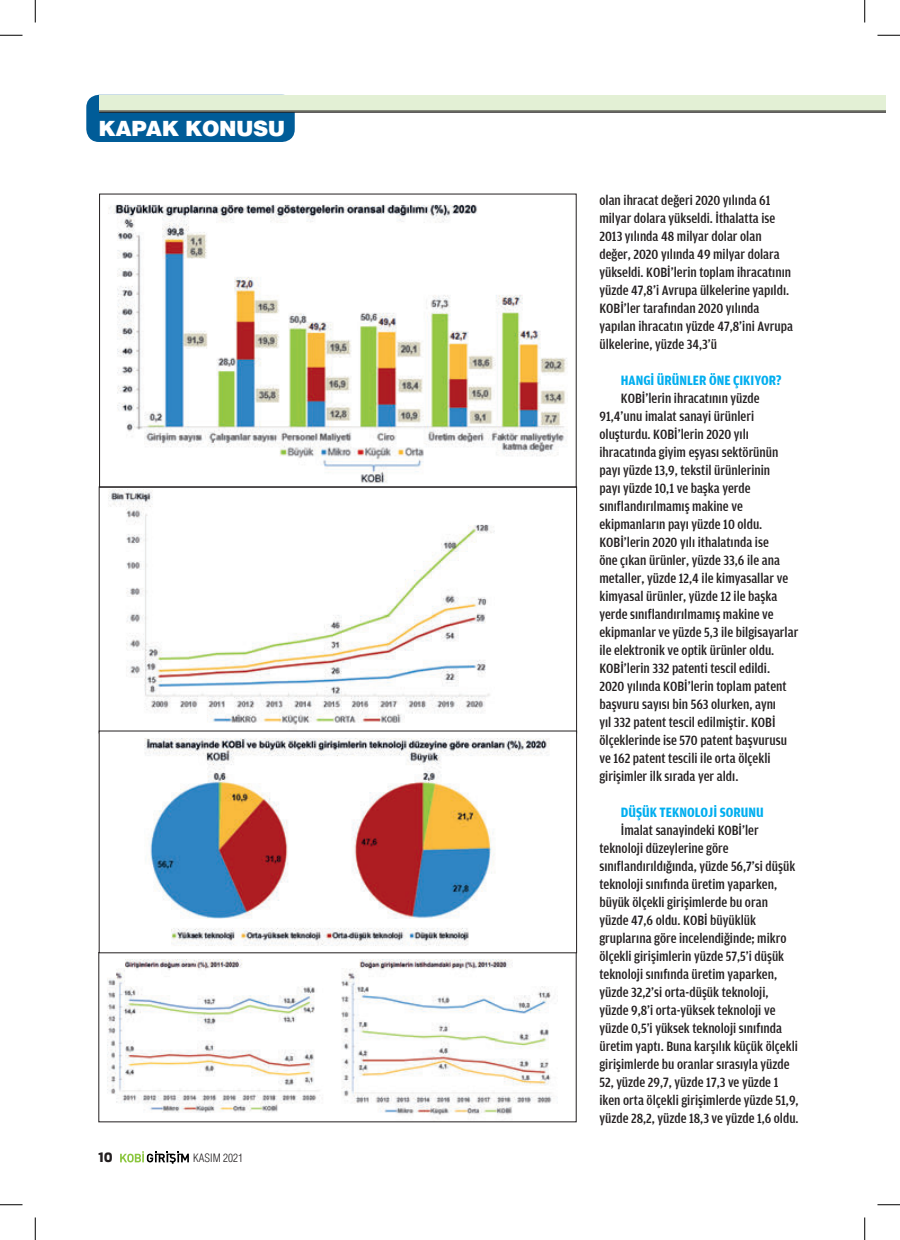
<style>
.page{position:relative;width:900px;height:1240px;background:#fff}
.page>*{position:absolute;margin:0;border:0;box-sizing:border-box;transform-origin:0 0}
.t1{font:900 21px "Helveticam";letter-spacing:-.025em;color:#fff}
.t2{font:700 15px "Apex New";color:#231f20}
.t3{font:500 condensed 14.25px/18px "Amplitude Aubi 3";color:#231f20}
.t4{font:700 condensed 14.25px "Amplitude Aubi 3";color:#00aeef}
.t5{font:300 11.25px "Helveticam Cond";color:#231f20}
</style>
<div class="page">
<div style="left:86px;top:95px;width:209px;height:47px;background:#005c98;border-radius:13px"></div>
<div style="left:99px;top:95px;width:787px;height:16px;background:#e3f0d5"></div>
<svg style="left:120px;top:1151px;width:69px;height:13px"></svg>
<hr style="left:99px;top:111px;width:787px;height:1px;background:#231f20">
<hr style="left:99px;top:112px;width:787px;height:1px;background:#231f20">
<img style="left:108px;top:204px;width:459px;height:280px">
<img style="left:101px;top:489px;width:474px;height:242px">
<img style="left:107px;top:738px;width:445px;height:377px">
<svg style="left:0;top:35px;width:22px;height:1px"></svg>
<svg style="left:877px;top:35px;width:23px;height:1px"></svg>
<svg style="left:0;top:1204px;width:22px;height:1px"></svg>
<svg style="left:877px;top:1204px;width:23px;height:1px"></svg>
<svg style="left:35px;top:0;width:1px;height:22px"></svg>
<svg style="left:35px;top:1217px;width:1px;height:23px"></svg>
<svg style="left:864px;top:0;width:1px;height:22px"></svg>
<svg style="left:864px;top:1217px;width:1px;height:23px"></svg>
<h1 class="t1" style="left:99px;top:114px;width:188px">KAPAK KONUSU</h1>
<p class="t2" style="left:98px;top:1146px;width:16px">10</p>
<p class="t5" style="left:193px;top:1152px;width:51px">KASIM 2021</p>
<p class="t3" style="left:599px;top:191px;width:195px">olan ihracat değeri 2020 yılında 61 milyar dolara yükseldi. İthalatta ise 2013 yılında 48 milyar dolar olan değer, 2020 yılında 49 milyar dolara yükseldi. KOBİ’lerin toplam ihracatının yüzde 47,8’i Avrupa ülkelerine yapıldı.<br>KOBİ’ler tarafından 2020 yılında yapılan ihracatın yüzde 47,8’ini Avrupa ülkelerine, yüzde 34,3’ü</p>
<p class="t4" style="left:621px;top:373px;width:162px">HANGİ ÜRÜNLER ÖNE ÇIKIYOR?</p>
<p class="t3" style="left:599px;top:389px;width:200px;text-indent:21px">KOBİ’lerin ihracatının yüzde 91,4’unu imalat sanayi ürünleri oluşturdu. KOBİ’lerin 2020 yılı ihracatında giyim eşyası sektörünün payı yüzde 13,9, tekstil ürünlerinin<br>payı yüzde 10,1 ve başka yerde sınıflandırılmamış makine ve ekipmanların payı yüzde 10 oldu.<br>KOBİ’lerin 2020 yılı ithalatında ise<br>öne çıkan ürünler, yüzde 33,6 ile ana metaller, yüzde 12,4 ile kimyasallar ve kimyasal ürünler, yüzde 12 ile başka yerde sınıflandırılmamış makine ve ekipmanlar ve yüzde 5,3 ile bilgisayarlar ile elektronik ve optik ürünler oldu.<br>KOBİ’lerin 332 patenti tescil edildi.<br>2020 yılında KOBİ’lerin toplam patent başvuru sayısı bin 563 olurken, aynı<br>yıl 332 patent tescil edilmiştir. KOBİ ölçeklerinde ise 570 patent başvurusu ve 162 patent tescili ile orta ölçekli girişimler ilk sırada yer aldı.</p>
<p class="t4" style="left:621px;top:804px;width:144px">DÜŞÜK TEKNOLOJİ SORUNU</p>
<p class="t3" style="left:599px;top:821px;width:201px;text-indent:21px">İmalat sanayindeki KOBİ’ler teknoloji düzeylerine göre sınıflandırıldığında, yüzde 56,7’si düşük teknoloji sınıfında üretim yaparken, büyük ölçekli girişimlerde bu oran yüzde 47,6 oldu. KOBİ büyüklük gruplarına göre incelendiğinde; mikro ölçekli girişimlerin yüzde 57,5’i düşük teknoloji sınıfında üretim yaparken, yüzde 32,2’si orta-düşük teknoloji, yüzde 9,8’i orta-yüksek teknoloji ve yüzde 0,5’i yüksek teknoloji sınıfında üretim yaptı. Buna karşılık küçük ölçekli girişimlerde bu oranlar sırasıyla yüzde 52, yüzde 29,7, yüzde 17,3 ve yüzde 1 iken orta ölçekli girişimlerde yüzde 51,9, yüzde 28,2, yüzde 18,3 ve yüzde 1,6 oldu.</p>
</div>
